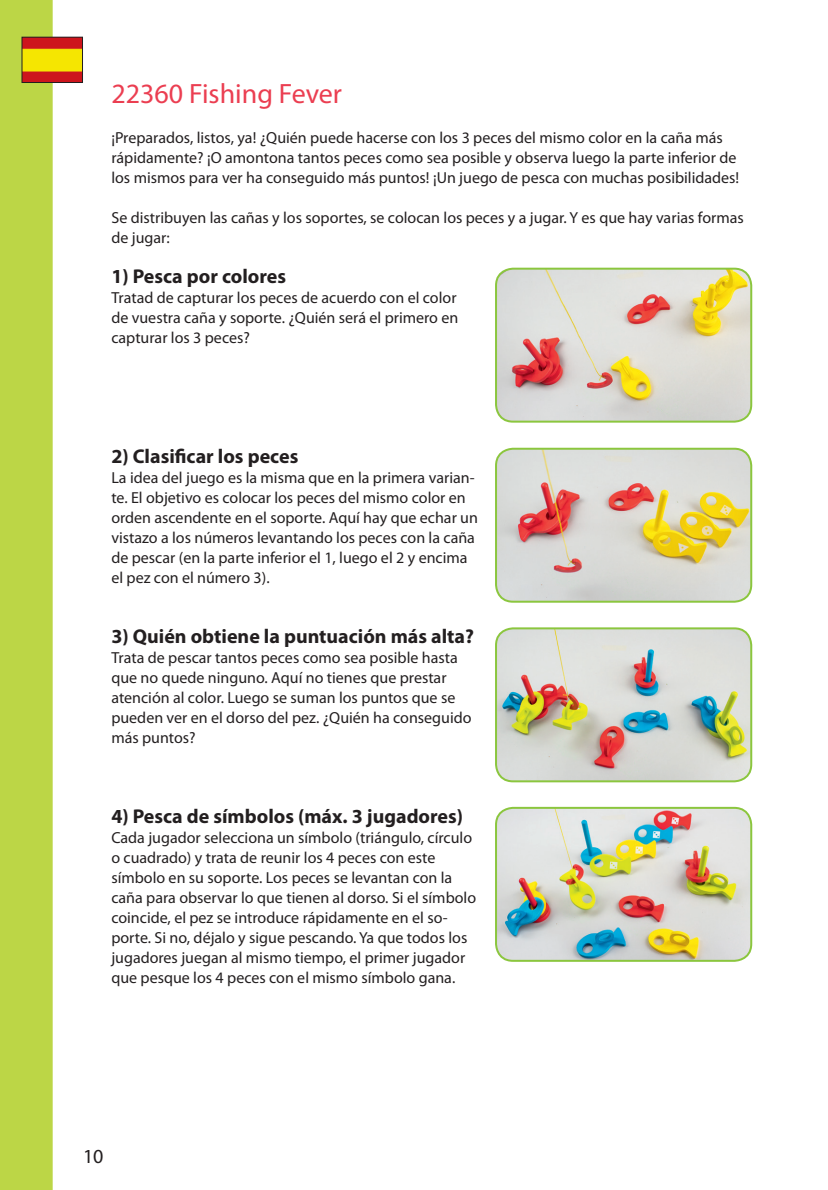
<style>
.page{position:relative;width:828px;height:1190px;background:#fff}
.page>*{position:absolute;margin:0;border:0;box-sizing:border-box;transform-origin:0 0}
.t1{font:28px "Myriad Pro";color:#eb3e51}
.t2{font:700 20px "Myriad Pro";color:#231f20}
.t3{font:20px "Myriad Pro";color:#231f20}
.t4{font:16px/20px "Myriad Pro";color:#231f20}
</style>
<div class="page">
<div style="left:0;top:0;width:53px;height:1190px;background:#bcd646"></div>
<img style="left:23px;top:39px;width:58px;height:42px">
<div style="left:21px;top:37px;width:62px;height:46px;border:1px solid #231f20"></div>
<img style="left:496px;top:269px;width:255px;height:152px">
<div style="left:495px;top:268px;width:257px;height:154px;border:2px solid #8bc63e;border-radius:17px"></div>
<img style="left:496px;top:449px;width:255px;height:152px">
<div style="left:495px;top:448px;width:257px;height:154px;border:2px solid #8bc63e;border-radius:17px"></div>
<img style="left:496px;top:808px;width:255px;height:152px">
<div style="left:495px;top:807px;width:257px;height:154px;border:2px solid #8bc63e;border-radius:17px"></div>
<img style="left:496px;top:628px;width:255px;height:153px">
<div style="left:495px;top:627px;width:257px;height:155px;border:2px solid #8bc63e;border-radius:17px"></div>
<p class="t1" style="left:111px;top:76px;width:232px">22360 Fishing Fever</p>
<p class="t4" style="left:111px;top:127px;width:629px">¡Preparados, listos, ya! ¿Quién puede hacerse con los 3 peces del mismo color en la caña más rápidamente? ¡O amontona tantos peces como sea posible y observa luego la parte inferior de los mismos para ver ha conseguido más puntos! ¡Un juego de pesca con muchas posibilidades!</p>
<p class="t4" style="left:111px;top:207px;width:634px">Se distribuyen las cañas y los soportes, se colocan los peces y a jugar. Y es que hay varias formas de jugar:</p>
<p class="t2" style="left:111px;top:263px;width:176px">1) Pesca por colores</p>
<p class="t4" style="left:111px;top:287px;width:348px;text-align:justify">Tratad de capturar los peces de acuerdo con el color de vuestra caña y soporte. ¿Quién será el primero en capturar los 3 peces?</p>
<p class="t2" style="left:111px;top:443px;width:188px">2) Clasificar los peces</p>
<p class="t4" style="left:111px;top:467px;width:368px">La idea del juego es la misma que en la primera varian&shy;te. El objetivo es colocar los peces del mismo color en orden ascendente en el soporte. Aquí hay que echar un vistazo a los números levantando los peces con la caña de pescar (en la parte inferior el 1, luego el 2 y encima el pez con el número 3).</p>
<p class="t2" style="left:111px;top:623px;width:364px">3) Quién obtiene la puntuación más alta?</p>
<p class="t4" style="left:111px;top:647px;width:362px">Trata de pescar tantos peces como sea posible hasta que no quede ninguno. Aquí no tienes que prestar atención al color. Luego se suman los puntos que se pueden ver en el dorso del pez. ¿Quién ha conseguido más puntos?</p>
<p class="t2" style="left:111px;top:803px;width:353px">4) Pesca de símbolos (máx. 3 jugadores)</p>
<p class="t4" style="left:111px;top:827px;width:366px">Cada jugador selecciona un símbolo (triángulo, círculo o cuadrado) y trata de reunir los 4 peces con este símbolo en su soporte. Los peces se levantan con la caña para observar lo que tienen al dorso. Si el símbolo coincide, el pez se introduce rápidamente en el so&shy;porte. Si no, déjalo y sigue pescando. Ya que todos los jugadores juegan al mismo tiempo, el primer jugador que pesque los 4 peces con el mismo símbolo gana.</p>
<p class="t3" style="left:83px;top:1144px;width:22px">10</p>
</div>
